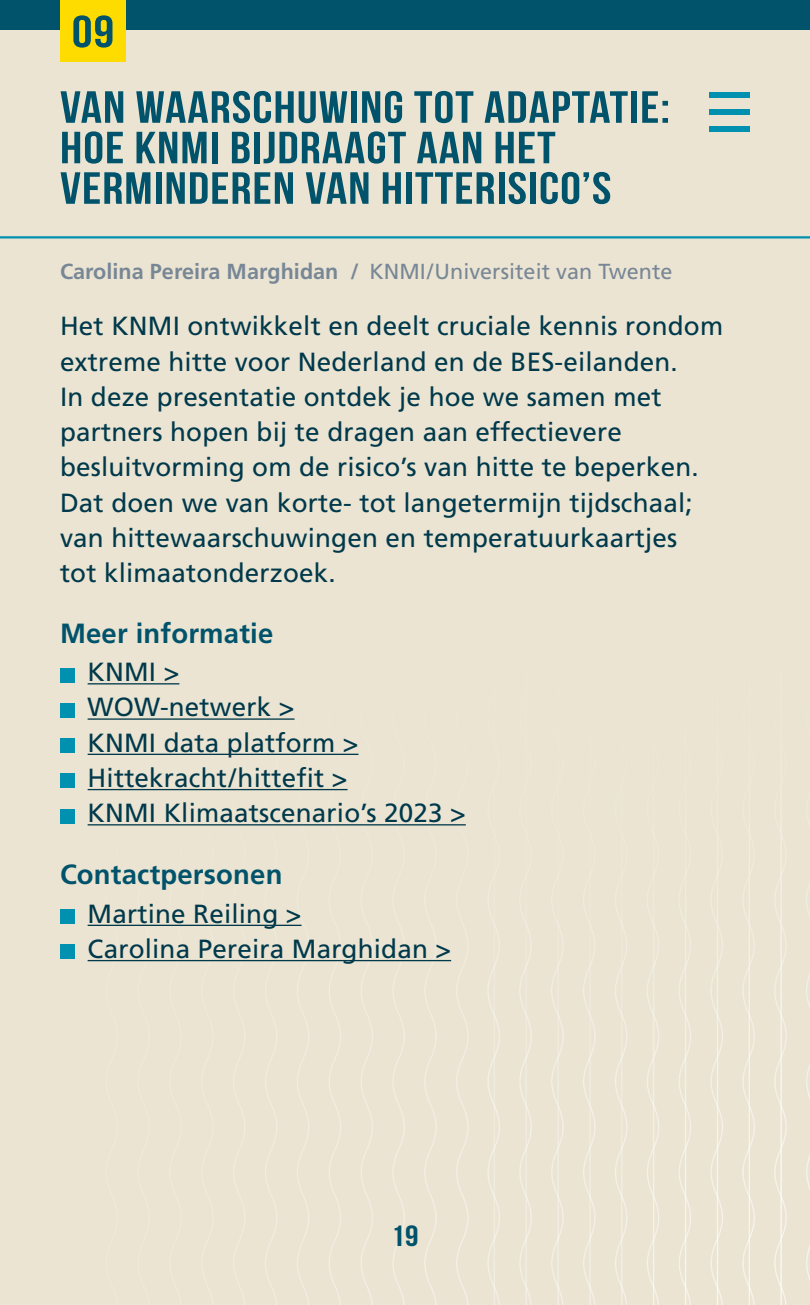
<style>
.page{position:relative;width:810px;height:1305px;background:#fff}
.page>*{position:absolute;margin:0;border:0;box-sizing:border-box;transform-origin:0 0}
.t1{font:45px/40.5px "Bebas Neue";letter-spacing:.02em;color:#00536b;scale:1.16 1}
.t2{font:29.25px "Bebas Neue";color:#00536b;scale:1.16 1}
.t3{font:700 27.75px "Frutiger LT Pro";letter-spacing:.005em;color:#00536b}
.t4{font:26.25px/35.2px "Frutiger LT Pro";letter-spacing:.005em;color:#00394b}
.t5{font:21.75px "Frutiger LT Pro";color:#788796}
.s1{font-weight:700}
</style>
<div class="page">
<div style="left:0;top:30px;width:810px;height:1275px;background:#ebe4d2"></div>
<hr style="left:88px;top:683px;width:91px;height:2px;background:#00394b">
<hr style="left:88px;top:718px;width:207px;height:2px;background:#00394b">
<hr style="left:88px;top:754px;width:271px;height:1px;background:#00394b">
<hr style="left:88px;top:789px;width:260px;height:1px;background:#00394b">
<hr style="left:88px;top:824px;width:378px;height:2px;background:#00394b">
<hr style="left:88px;top:925px;width:214px;height:1px;background:#00394b">
<hr style="left:88px;top:960px;width:363px;height:1px;background:#00394b">
<div style="left:60px;top:668px;width:14px;height:14px;background:#0091b1"></div>
<div style="left:60px;top:703px;width:14px;height:15px;background:#0091b1"></div>
<div style="left:60px;top:739px;width:14px;height:14px;background:#0091b1"></div>
<div style="left:60px;top:774px;width:14px;height:14px;background:#0091b1"></div>
<div style="left:60px;top:809px;width:14px;height:14px;background:#0091b1"></div>
<div style="left:60px;top:910px;width:14px;height:14px;background:#0091b1"></div>
<div style="left:60px;top:945px;width:14px;height:14px;background:#0091b1"></div>
<hr style="left:0;top:236px;width:810px;height:3px;background:#0091b1">
<div style="left:0;top:0;width:810px;height:30px;background:#00536b"></div>
<div style="left:710px;top:92px;width:40px;height:6px;background:#0091b1"></div>
<div style="left:710px;top:127px;width:40px;height:5px;background:#0091b1"></div>
<div style="left:710px;top:109px;width:40px;height:6px;background:#0091b1"></div>
<div style="left:60px;top:0;width:66px;height:61px;background:#ffdc00"></div>
<h1 class="t1" style="left:72px;top:11px;width:38px">09</h1>
<h1 class="t1" style="left:60px;top:86px;width:527px">VAN WAARSCHUWING TOT ADAPTATIE:<br>HOE KNMI BIJDRAAGT AAN HET<br>VERMINDEREN VAN HITTERISICO’S</h1>
<p class="t5" style="left:60px;top:259px;width:614px"><span class="s1">Carolina Pereira Marghidan /</span> KNMI/Universiteit van Twente</p>
<p class="t4" style="left:60px;top:309px;width:665px">Het KNMI ontwikkelt en deelt cruciale kennis rondom extreme hitte voor Nederland en de BES-eilanden.<br>In deze presentatie ontdek je hoe we samen met partners hopen bij te dragen aan effectievere besluitvorming om de risico’s van hitte te beperken.<br>Dat doen we van korte- tot langetermijn tijdschaal; van hittewaarschuwingen en temperatuurkaartjes<br>tot klimaatonderzoek.</p>
<p class="t3" style="left:60px;top:617px;width:215px">Meer informatie</p>
<p class="t4" style="left:88px;top:655px;width:380px">KNMI &gt;<br>WOW-netwerk &gt;<br>KNMI data platform &gt;<br>Hittekracht/hittefit &gt;<br>KNMI Klimaatscenario’s 2023 &gt;</p>
<p class="t3" style="left:60px;top:858px;width:224px">Contactpersonen</p>
<p class="t4" style="left:88px;top:896px;width:365px">Martine Reiling &gt;<br>Carolina Pereira Marghidan &gt;</p>
<p class="t2" style="left:391px;top:1220px;width:25px">19</p>
</div>
